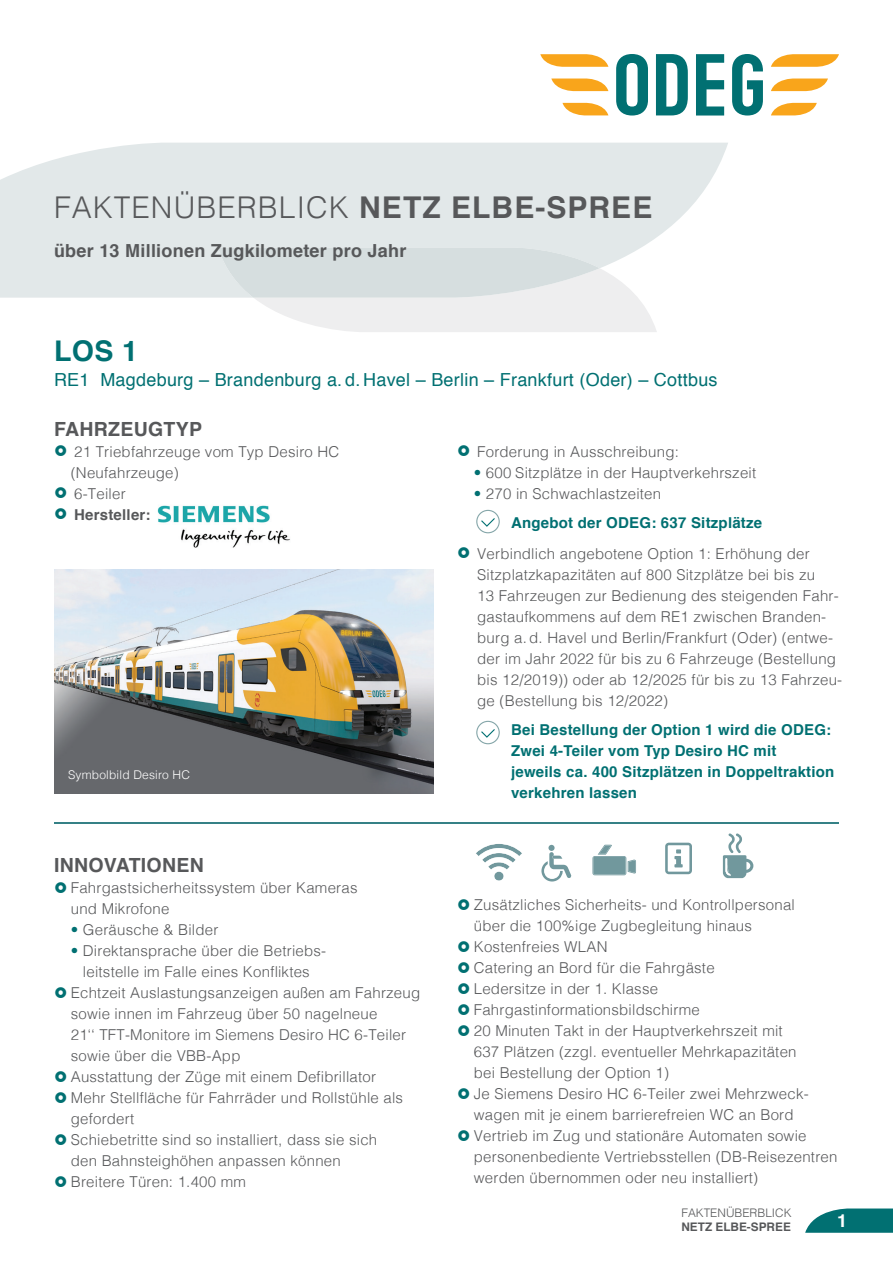
<style>
.page{position:relative;width:893px;height:1263px;background:#fff}
.page>*{position:absolute;margin:0;border:0;box-sizing:border-box;transform-origin:0 0}
.t1{font:300 30px "Helvetica";letter-spacing:.035em;color:#57585a}
.t2{font:700 28.5px "Helvetica";color:#017072}
.t3{font:700 19.5px "Helvetica";letter-spacing:.015em;color:#57585a}
.t4{font:18px "Helvetica";letter-spacing:.015em;color:#017072}
.t5{font:700 18px "Helvetica";letter-spacing:.015em;color:#57585a}
.t6{font:700 18px "Helvetica";color:#fff}
.t7{font:300 15px/21px "Helvetica";letter-spacing:.015em;color:#57585a}
.t8{font:700 15px/21px "Helvetica";letter-spacing:.015em;color:#017072}
.t9{font:700 15px "Helvetica";letter-spacing:.015em;color:#57585a}
.t10{font:300 12px "Helvetica";letter-spacing:.015em;color:#fff}
.t11{font:300 11.85px "Helvetica";color:#57585a}
.t12{font:700 11.85px "Helvetica";color:#57585a}
.s1{font-weight:700}
.s2{color:#017072}
.s3{font-weight:300}
.s4{font-weight:300;color:#57585a}
</style>
<div class="page">
<svg style="left:805px;top:1208px;width:88px;height:25px;background:#288587"></svg>
<svg style="left:0;top:143px;width:728px;height:155px;background:#e4eaeb"></svg>
<svg style="left:218px;top:248px;width:439px;height:84px;background:#e5e8e9"></svg>
<svg style="left:616px;top:54px;width:32px;height:62px"></svg>
<svg style="left:656px;top:54px;width:32px;height:61px"></svg>
<svg style="left:696px;top:54px;width:28px;height:62px"></svg>
<svg style="left:732px;top:54px;width:31px;height:62px"></svg>
<svg style="left:540px;top:54px;width:68px;height:13px"></svg>
<svg style="left:551px;top:79px;width:57px;height:12px"></svg>
<svg style="left:562px;top:103px;width:46px;height:12px"></svg>
<svg style="left:771px;top:54px;width:68px;height:13px"></svg>
<svg style="left:771px;top:79px;width:57px;height:12px"></svg>
<svg style="left:771px;top:103px;width:46px;height:12px"></svg>
<img style="left:54px;top:570px;width:380px;height:224px">
<img style="left:157px;top:505px;width:133px;height:43px">
<svg style="left:476px;top:510px;width:24px;height:23px"></svg>
<svg style="left:476px;top:721px;width:24px;height:23px"></svg>
<hr style="left:54px;top:822px;width:785px;height:2px;background:#358186">
<svg style="left:592px;top:845px;width:44px;height:30px"></svg>
<svg style="left:476px;top:844px;width:46px;height:37px"></svg>
<div style="left:548px;top:845px;width:7px;height:6px;background:#71989d;border-radius:50%"></div>
<svg style="left:541px;top:852px;width:30px;height:29px"></svg>
<svg style="left:665px;top:843px;width:27px;height:31px"></svg>
<svg style="left:723px;top:833px;width:30px;height:45px"></svg>
<h1 class="t1" style="left:54px;top:182px;width:600px">FAKTENÜBERBLICK <span class="s1">NETZ ELBE-SPREE</span></h1>
<p class="t5" style="left:54px;top:236px;width:354px">über 13 Millionen Zugkilometer pro Jahr</p>
<h2 class="t2" style="left:54px;top:328px;width:86px">LOS 1</h2>
<p class="t4" style="left:54px;top:366px;width:665px">RE1 Magdeburg – Brandenburg a. d. Havel – Berlin – Frankfurt (Oder) – Cottbus</p>
<h3 class="t3" style="left:54px;top:414px;width:150px">FAHRZEUGTYP</h3>
<p class="t7" style="left:71px;top:440px;width:270px">21 Triebfahrzeuge vom Typ Desiro HC (Neufahrzeuge)<br>6-Teiler</p>
<p class="t9" style="left:74px;top:503px;width:146px">Hersteller: Siemens</p>
<p class="t7" style="left:477px;top:440px;width:203px">Forderung in Ausschreibung:</p>
<p class="t7" style="left:474px;top:461px;width:284px"><span class="s2">•</span> 600 Sitzplätze in der Hauptverkehrszeit</p>
<p class="t8" style="left:511px;top:480px;width:253px;line-height:28.5px;text-indent:-37px"><span class="s3">•</span> <span class="s4">270 in Schwachlastzeiten<br></span>Angebot der ODEG: 637 Sitzplätze</p>
<p class="t7" style="left:477px;top:542px;width:366px">Verbindlich angebotene Option 1: Erhöhung der Sitzplatzkapazitäten auf 800 Sitzplätze bei bis zu<br>13 Fahrzeugen zur Bedienung des steigenden Fahr&shy;gastaufkommens auf dem RE1 zwischen Branden&shy;burg a. d. Havel und Berlin/Frankfurt (Oder) (entwe&shy;der im Jahr 2022 für bis zu 6 Fahrzeuge (Bestellung bis 12/2019)) oder ab 12/2025 für bis zu 13 Fahrzeu&shy;ge (Bestellung bis 12/2022)</p>
<p class="t8" style="left:511px;top:719px;width:325px">Bei Bestellung der Option 1 wird die ODEG:<br>Zwei 4-Teiler vom Typ Desiro HC mit<br>jeweils ca. 400 Sitzplätzen in Doppeltraktion verkehren lassen</p>
<p class="t10" style="left:68px;top:764px;width:124px">Symbolbild Desiro HC</p>
<h3 class="t3" style="left:54px;top:849px;width:151px">INNOVATIONEN</h3>
<p class="t7" style="left:71px;top:876px;width:288px">Fahrgastsicherheitssystem über Kameras und Mikrofone</p>
<p class="t7" style="left:71px;top:918px;width:149px"><span class="s2">•</span> Geräusche &amp; Bilder</p>
<p class="t7" style="left:71px;top:939px;width:257px"><span class="s2">•</span> Direktansprache über die Betriebs-</p>
<p class="t7" style="left:83px;top:960px;width:228px">leitstelle im Falle eines Konfliktes</p>
<p class="t7" style="left:71px;top:981px;width:351px">Echtzeit Auslastungsanzeigen außen am Fahrzeug</p>
<p class="t7" style="left:71px;top:1002px;width:308px">sowie innen im Fahrzeug über 50 nagelneue</p>
<p class="t7" style="left:71px;top:1023px;width:337px">21‘‘ TFT-Monitore im Siemens Desiro HC 6-Teiler</p>
<p class="t7" style="left:71px;top:1044px;width:171px">sowie über die VBB-App</p>
<p class="t7" style="left:71px;top:1065px;width:307px">Ausstattung der Züge mit einem Defibrillator</p>
<p class="t7" style="left:71px;top:1086px;width:334px">Mehr Stellfläche für Fahrräder und Rollstühle als</p>
<p class="t7" style="left:71px;top:1107px;width:65px">gefordert</p>
<p class="t7" style="left:71px;top:1128px;width:308px">Schiebetritte sind so installiert, dass sie sich</p>
<p class="t7" style="left:71px;top:1149px;width:272px">den Bahnsteighöhen anpassen können</p>
<p class="t7" style="left:71px;top:1170px;width:177px">Breitere Türen: 1.400 mm</p>
<p class="t7" style="left:474px;top:893px;width:365px">Zusätzliches Sicherheits- und Kontrollpersonal<br>über die 100%ige Zugbegleitung hinaus Kostenfreies WLAN<br>Catering an Bord für die Fahrgäste<br>Ledersitze in der 1. Klasse Fahrgastinformationsbildschirme<br>20 Minuten Takt in der Hauptverkehrszeit mit<br>637 Plätzen (zzgl. eventueller Mehrkapazitäten<br>bei Bestellung der Option 1)<br>Je Siemens Desiro HC 6-Teiler zwei Mehrzweck&shy;wagen mit je einem barrierefreien WC an Bord Vertrieb im Zug und stationäre Automaten sowie personenbediente Vertriebsstellen (DB-Reisezentren werden übernommen oder neu installiert)</p>
<p class="t11" style="left:681px;top:1203px;width:112px">FAKTENÜBERBLICK</p>
<p class="t12" style="left:681px;top:1217px;width:111px">NETZ ELBE-SPREE</p>
<p class="t6" style="left:837px;top:1206px;width:12px">1</p>
</div>
